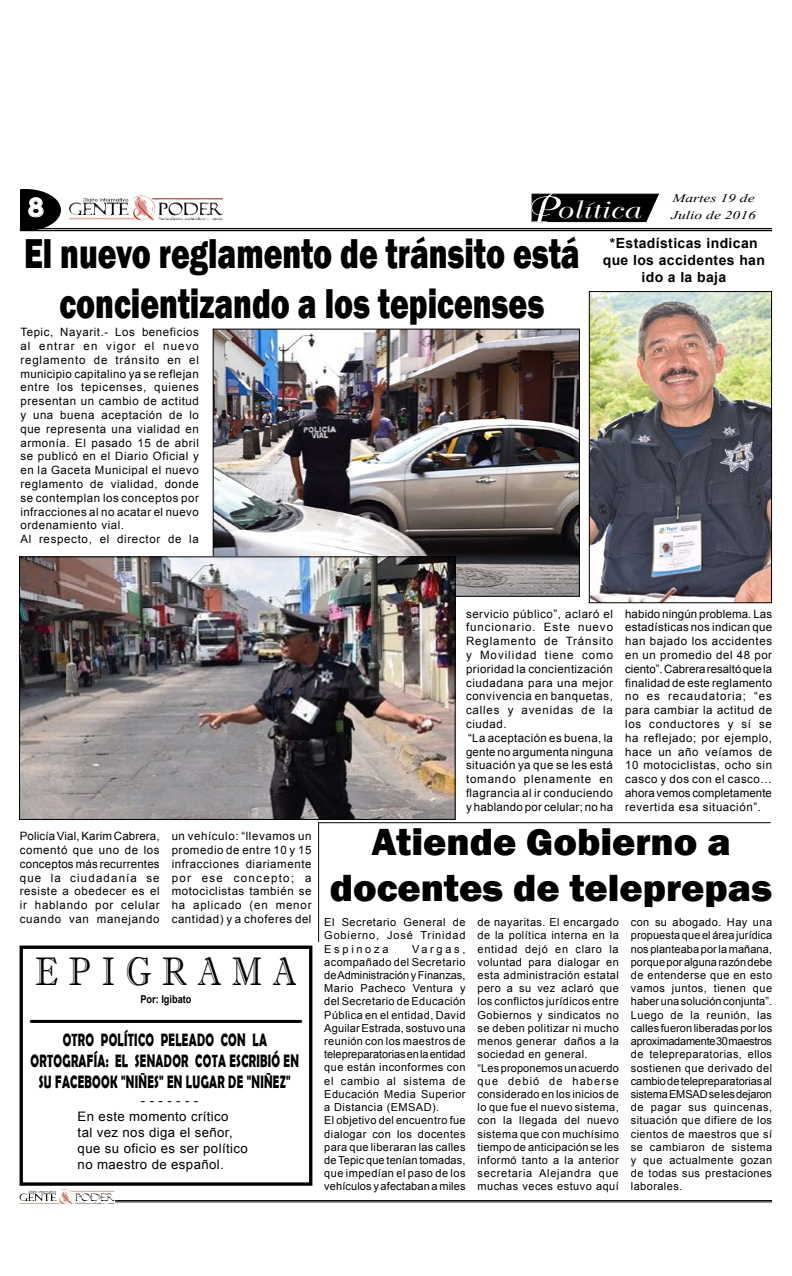
<style>
.page{position:relative;width:792px;height:1276px;background:#fff}
.page>*{position:absolute;margin:0;border:0;box-sizing:border-box;transform-origin:0 0}
.t1{font:800 42.9px/50.3px "Franklin Gothic";color:#000;text-align:center;scale:.75 1}
.t2{font:39.9px "Imprint MT Shadow";color:#000;scale:.81 1}
.t3{font:800 38.9px/45.6px "Franklin Gothic";color:#000;text-align:center}
.t4{font:700 25.2px "Century Gothic";color:#fff;scale:1.14 1}
.t5{font:24px "Bellevue";letter-spacing:.03em;color:#fff;scale:1.29 1}
.t6{font:700 18px/21px "Berlin Sans FB Demi";letter-spacing:.025em;color:#000;text-align:center;scale:.64 1}
.t7{font:14.6px "Vijaya";color:#000;scale:1.32 1}
.t8{font:700 14px/16.8px "Arial";letter-spacing:.03em;color:#000;text-align:center}
.t9{font:13.1px/15.9px "Arial";letter-spacing:.03em;color:#000}
.t10{font:11.5px/13.8px "Arial";letter-spacing:.05em;color:#000;text-align:justify}
.t11{font:11px/13.2px "Arial";letter-spacing:.04em;color:#000;text-align:justify}
.t12{font:700 10.8px "Arial";color:#000;scale:.85 1}
</style>
<div class="page">
<img style="left:131px;top:196px;width:23px;height:20px">
<hr style="left:115px;top:1200px;width:657px;height:1px;background:#000">
<hr style="left:115px;top:1201px;width:657px;height:1px;background:#000">
<svg style="left:20px;top:189px;width:41px;height:41px;background:#383838"></svg>
<hr style="left:20px;top:228px;width:752px;height:1px;background:#000">
<hr style="left:20px;top:230px;width:752px;height:1px;background:#000">
<svg style="left:531px;top:193px;width:128px;height:30px;background:#282828"></svg>
<hr style="left:319px;top:822px;width:451px;height:1px;background:#000">
<img style="left:215px;top:331px;width:363px;height:264px">
<svg style="left:19px;top:945px;width:284px;height:260px"></svg>
<hr style="left:31px;top:1020px;width:270px;height:3px;background:#000">
<hr style="left:318px;top:822px;width:1px;height:120px;background:#000">
<img style="left:591px;top:293px;width:179px;height:308px">
<div style="left:589px;top:291px;width:183px;height:312px;border:1px solid #000"></div>
<img style="left:21px;top:558px;width:433px;height:260px">
<div style="left:19px;top:556px;width:437px;height:264px;border:1px solid #000"></div>
<h3 class="t7" style="left:672px;top:186px;width:64px">Martes 19 de</h3>
<h3 class="t4" style="left:28px;top:188px;width:16px">8</h3>
<h3 class="t5" style="left:555px;top:197px;width:66px">olítica</h3>
<h1 class="t1" style="left:24px;top:228px;width:742px">El nuevo reglamento de tránsito está concientizando a los tepicenses</h1>
<h3 class="t7" style="left:671px;top:204px;width:66px">Julio de 2016</h3>
<p class="t8" style="left:603px;top:235px;width:164px">*Estadísticas indican que los accidentes han ido a la baja</p>
<p class="t10" style="left:20px;top:325px;width:180px;text-align:left">Tepic, Nayarit.- Los beneficios al entrar en vigor el nuevo reglamento de tránsito en el municipio capitalino ya se reflejan entre los tepicenses, quienes presentan un cambio de actitud y una buena aceptación de lo que representa una vialidad en armonía. El pasado 15 de abril se publicó en el Diario Oficial y en la Gaceta Municipal el nuevo reglamento de vialidad, donde se contemplan los conceptos por infracciones al no acatar el nuevo ordenamiento vial.<br>Al respecto, el director de la</p>
<p class="t10" style="left:20px;top:829px;width:141px">Policía Vial, Karim Cabrera, comentó que uno de los conceptos más recurrentes que la ciudadanía se resiste a obedecer es el ir hablando por celular cuando van manejando</p>
<p class="t10" style="left:172px;top:829px;width:141px">un vehículo: “llevamos un promedio de entre 10 y 15 infracciones diariamente por ese concepto; a motociclistas también se ha aplicado (en menor cantidad) y a choferes del</p>
<h2 class="t2" style="left:35px;top:948px;width:324px">E P I G R A M A</h2>
<p class="t12" style="left:140px;top:992px;width:62px">Por: Igibato</p>
<h3 class="t6" style="left:31px;top:1029px;width:421px">OTRO POLÍTICO PELEADO CON LA<br>ORTOGRAFÍA: EL SENADOR COTA ESCRIBIÓ EN<br>SU FACEBOOK "NIÑES" EN LUGAR DE "NIÑEZ"</h3>
<p class="t9" style="left:78px;top:1092px;width:172px;text-indent:63px">- - - - - - -<br>En este momento crítico<br>tal vez nos diga el señor, que su oficio es ser político no maestro de español.</p>
<p class="t10" style="left:466px;top:606px;width:149px;text-align:left">servicio público”, aclaró el funcionario. Este nuevo<br>Reglamento de Tránsito y Movilidad tiene como prioridad la concientización ciudadana para una mejor convivencia en banquetas, calles y avenidas de la ciudad.<br>“La aceptación es buena, la gente no argumenta ninguna situación ya que se les está tomando plenamente en flagrancia al ir conduciendo y hablando por celular; no ha</p>
<p class="t10" style="left:625px;top:606px;width:149px">habido ningún problema. Las estadísticas nos indican que han bajado los accidentes en un promedio del 48 por ciento”. Cabrera resaltó que la finalidad de este reglamento no es recaudatoria; “es para cambiar la actitud de los conductores y sí se ha reflejado; por ejemplo, hace un año veíamos de 10 motociclistas, ocho sin casco y dos con el casco… ahora vemos completamente revertida esa situación”.</p>
<h3 class="t3" style="left:330px;top:819px;width:444px">Atiende Gobierno a docentes de teleprepas</h3>
<p class="t11" style="left:324px;top:915px;width:143px">El Secretario General de Gobierno, José Trinidad Espinoza</p>
<p class="t11" style="left:324px;top:942px;width:143px;text-align:left;text-indent:88px">Vargas, acompañado del Secretario de Administración y Finanzas,<br>Mario Pacheco Ventura y del Secretario de Educación<br>Pública en el entidad, David<br>Aguilar Estrada, sostuvo una reunión con los maestros de telepreparatorias en la entidad que están inconformes con el cambio al sistema de<br>Educación Media Superior a Distancia (EMSAD).<br>El objetivo del encuentro fue dialogar con los docentes para que liberaran las calles de Tepic que tenían tomadas, que impedían el paso de los vehículos y afectaban a miles</p>
<p class="t11" style="left:478px;top:915px;width:143px;text-align:left">de nayaritas. El encargado de la política interna en la entidad dejó en claro la voluntad para dialogar en esta administración estatal pero a su vez aclaró que los conflictos jurídicos entre<br>Gobiernos y sindicatos no se deben politizar ni mucho menos generar daños a la sociedad en general.<br>“Les proponemos un acuerdo que debió de haberse considerado en los inicios de lo que fue el nuevo sistema, con la llegada del nuevo sistema que con muchísimo tiempo de anticipación se les informó tanto a la anterior secretaria Alejandra que muchas veces estuvo aquí</p>
<p class="t11" style="left:631px;top:915px;width:143px">con su abogado. Hay una propuesta que el área jurídica nos planteaba por la mañana, porque por alguna razón debe de entenderse que en esto vamos juntos, tienen que haber una solución conjunta”.<br>Luego de la reunión, las calles fueron liberadas por los aproximadamente 30 maestros de telepreparatorias, ellos sostienen que derivado del cambio de telepreparatorias al sistema EMSAD se les dejaron de pagar sus quincenas, situación que difiere de los cientos de maestros que sí se cambiaron de sistema y que actualmente gozan de todas sus prestaciones laborales.</p>
</div>
